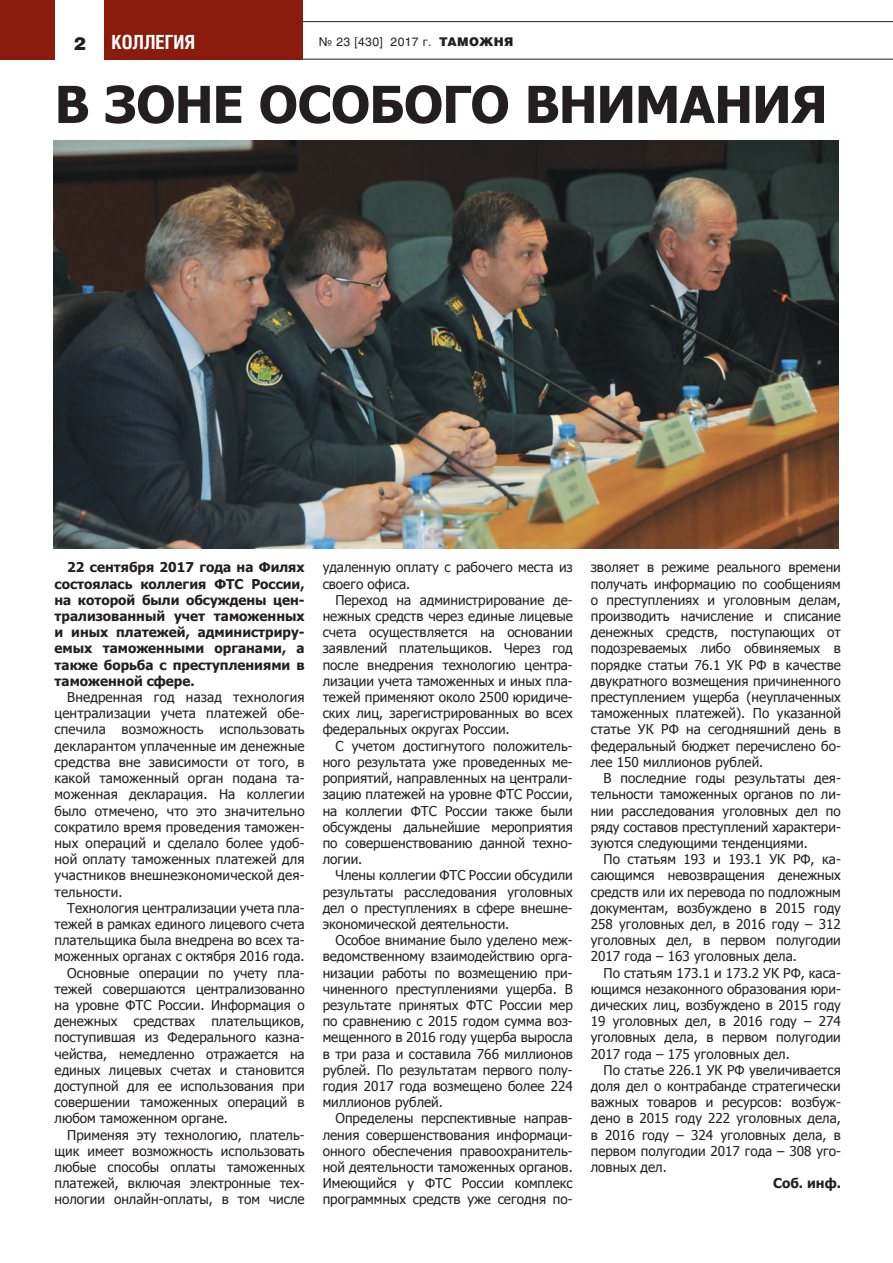
<style>
.page{position:relative;width:893px;height:1263px;background:#fff}
.page>*{position:absolute;margin:0;border:0;box-sizing:border-box;transform-origin:0 0}
.t1{font:700 51px "Tahoma";letter-spacing:-.015em;color:#231f20}
.t2{font:700 19.5px "Helios Cond";color:#fff}
.t3{font:900 18px "Helios";color:#231f20}
.t4{font:13.5px/16.2px "Tahoma";color:#231f20;text-align:justify}
.t5{font:700 13.5px/16.2px "Tahoma";color:#231f20;text-align:justify}
.t6{font:12px "Helios";letter-spacing:.03em;color:#231f20}
.s1{font-weight:900}
</style>
<div class="page">
<hr style="left:0;top:21px;width:893px;height:1px;background:#231f20">
<hr style="left:0;top:59px;width:893px;height:1px;background:#231f20">
<div style="left:54px;top:0;width:51px;height:60px;background:#fff"></div>
<div style="left:0;top:0;width:54px;height:60px;background:#8b1c0d"></div>
<div style="left:105px;top:0;width:198px;height:60px;background:#8b1c0d"></div>
<img style="left:54px;top:141px;width:785px;height:408px">
<h3 class="t3" style="left:74px;top:32px;width:14px">2</h3>
<h2 class="t2" style="left:112px;top:30px;width:85px">КОЛЛЕГИЯ</h2>
<p class="t6" style="left:319px;top:34px;width:196px">№ 23 [430] 2017 г. <span class="s1">ТАМОЖНЯ</span></p>
<h1 class="t1" style="left:55px;top:69px;width:775px">В ЗОНЕ ОСОБОГО ВНИМАНИЯ</h1>
<p class="t5" style="left:55px;top:559px;width:252px;text-indent:13px">22 сентября 2017 года на Филях состоялась коллегия ФТС России, на которой были обсуждены цен&shy;трализованный учет таможенных и иных платежей, администриру&shy;емых таможенными органами, а также борьба с преступлениями в таможенной сфере.</p>
<p class="t4" style="left:55px;top:688px;width:252px;text-indent:13px">Внедренная год назад технология централизации учета платежей обе&shy;спечила возможность использовать декларантом уплаченные им денежные средства вне зависимости от того, в какой таможенный орган подана та&shy;моженная декларация. На коллегии было отмечено, что это значительно сократило время проведения таможен&shy;ных операций и сделало более удоб&shy;ной оплату таможенных платежей для участников внешнеэкономической дея&shy;тельности.</p>
<p class="t4" style="left:67px;top:899px;width:239px">Технология централизации учета пла-</p>
<p class="t4" style="left:55px;top:915px;width:252px">тежей в рамках единого лицевого счета</p>
<p class="t4" style="left:55px;top:931px;width:252px">плательщика была внедрена во всех та-</p>
<p class="t4" style="left:55px;top:948px;width:252px">моженных органах с октября 2016 года.</p>
<p class="t4" style="left:67px;top:964px;width:239px">Основные операции по учету пла-</p>
<p class="t4" style="left:55px;top:980px;width:252px">тежей совершаются централизованно</p>
<p class="t4" style="left:55px;top:996px;width:252px">на уровне ФТС России. Информация о</p>
<p class="t4" style="left:55px;top:1012px;width:252px">денежных средствах плательщиков,</p>
<p class="t4" style="left:55px;top:1029px;width:252px">поступившая из Федерального казна-</p>
<p class="t4" style="left:55px;top:1045px;width:252px">чейства, немедленно отражается на</p>
<p class="t4" style="left:55px;top:1061px;width:252px">единых лицевых счетах и становится</p>
<p class="t4" style="left:55px;top:1077px;width:252px">доступной для ее использования при</p>
<p class="t4" style="left:55px;top:1093px;width:252px">совершении таможенных операций в</p>
<p class="t4" style="left:55px;top:1110px;width:175px">любом таможенном органе.</p>
<p class="t4" style="left:67px;top:1126px;width:239px">Применяя эту технологию, платель-</p>
<p class="t4" style="left:55px;top:1142px;width:252px">щик имеет возможность использовать</p>
<p class="t4" style="left:55px;top:1158px;width:252px">любые способы оплаты таможенных</p>
<p class="t4" style="left:55px;top:1174px;width:252px">платежей, включая электронные тех-</p>
<p class="t4" style="left:55px;top:1191px;width:252px">нологии онлайн-оплаты, в том числе</p>
<p class="t4" style="left:323px;top:559px;width:252px">удаленную оплату с рабочего места из своего офиса.</p>
<p class="t4" style="left:323px;top:591px;width:252px;text-indent:13px">Переход на администрирование де&shy;нежных средств через единые лицевые счета осуществляется на основании заявлений плательщиков. Через год после внедрения технологию центра&shy;лизации учета таможенных и иных пла&shy;тежей применяют около 2500 юридиче&shy;ских лиц, зарегистрированных во всех федеральных округах России.</p>
<p class="t4" style="left:323px;top:737px;width:252px;text-indent:13px">С учетом достигнутого положитель&shy;ного результата уже проведенных ме&shy;роприятий, направленных на централи&shy;зацию платежей на уровне ФТС России, на коллегии ФТС России также были обсуждены дальнейшие мероприятия по совершенствованию данной техно&shy;логии.</p>
<p class="t4" style="left:323px;top:867px;width:252px;text-indent:13px">Члены коллегии ФТС России обсудили результаты расследования уголовных дел о преступлениях в сфере внешне&shy;экономической деятельности.</p>
<p class="t4" style="left:323px;top:931px;width:252px;text-indent:13px">Особое внимание было уделено меж&shy;ведомственному взаимодействию орга&shy;низации работы по возмещению при&shy;чиненного преступлениями ущерба. В результате принятых ФТС России мер по сравнению с 2015 годом сумма воз&shy;мещенного в 2016 году ущерба выросла в три раза и составила 766 миллионов рублей. По результатам первого полу&shy;годия 2017 года возмещено более 224 миллионов рублей.</p>
<p class="t4" style="left:323px;top:1110px;width:252px;text-indent:13px">Определены перспективные направ&shy;ления совершенствования информаци&shy;онного обеспечения правоохранитель&shy;ной деятельности таможенных органов.<br>Имеющийся у ФТС России комплекс программных средств уже сегодня по-</p>
<p class="t4" style="left:591px;top:559px;width:252px">зволяет в режиме реального времени получать информацию по сообщениям о преступлениях и уголовным делам, производить начисление и списание денежных средств, поступающих от подозреваемых либо обвиняемых в порядке статьи 76.1 УК РФ в качестве двукратного возмещения причиненного преступлением ущерба (неуплаченных таможенных платежей). По указанной статье УК РФ на сегодняшний день в федеральный бюджет перечислено бо&shy;лее 150 миллионов рублей.</p>
<p class="t4" style="left:591px;top:769px;width:252px;text-indent:13px">В последние годы результаты дея&shy;тельности таможенных органов по ли&shy;нии расследования уголовных дел по ряду составов преступлений характери&shy;зуются следующими тенденциями.</p>
<p class="t4" style="left:591px;top:850px;width:252px;text-indent:13px">По статьям 193 и 193.1 УК РФ, ка&shy;сающимся невозвращения денежных средств или их перевода по подложным документам, возбуждено в 2015 году 258 уголовных дел, в 2016 году – 312 уголовных дел, в первом полугодии 2017 года – 163 уголовных дела.</p>
<p class="t4" style="left:591px;top:964px;width:252px;text-indent:13px">По статьям 173.1 и 173.2 УК РФ, каса&shy;ющимся незаконного образования юри&shy;дических лиц, возбуждено в 2015 году 19 уголовных дел, в 2016 году – 274 уголовных дела, в первом полугодии 2017 года – 175 уголовных дел.</p>
<p class="t4" style="left:591px;top:1061px;width:252px;text-indent:13px">По статье 226.1 УК РФ увеличивается доля дел о контрабанде стратегически важных товаров и ресурсов: возбуж&shy;дено в 2015 году 222 уголовных дела, в 2016 году – 324 уголовных дела, в первом полугодии 2017 года – 308 уго&shy;ловных дел.</p>
<p class="t5" style="left:773px;top:1174px;width:69px">Соб. инф.</p>
</div>
